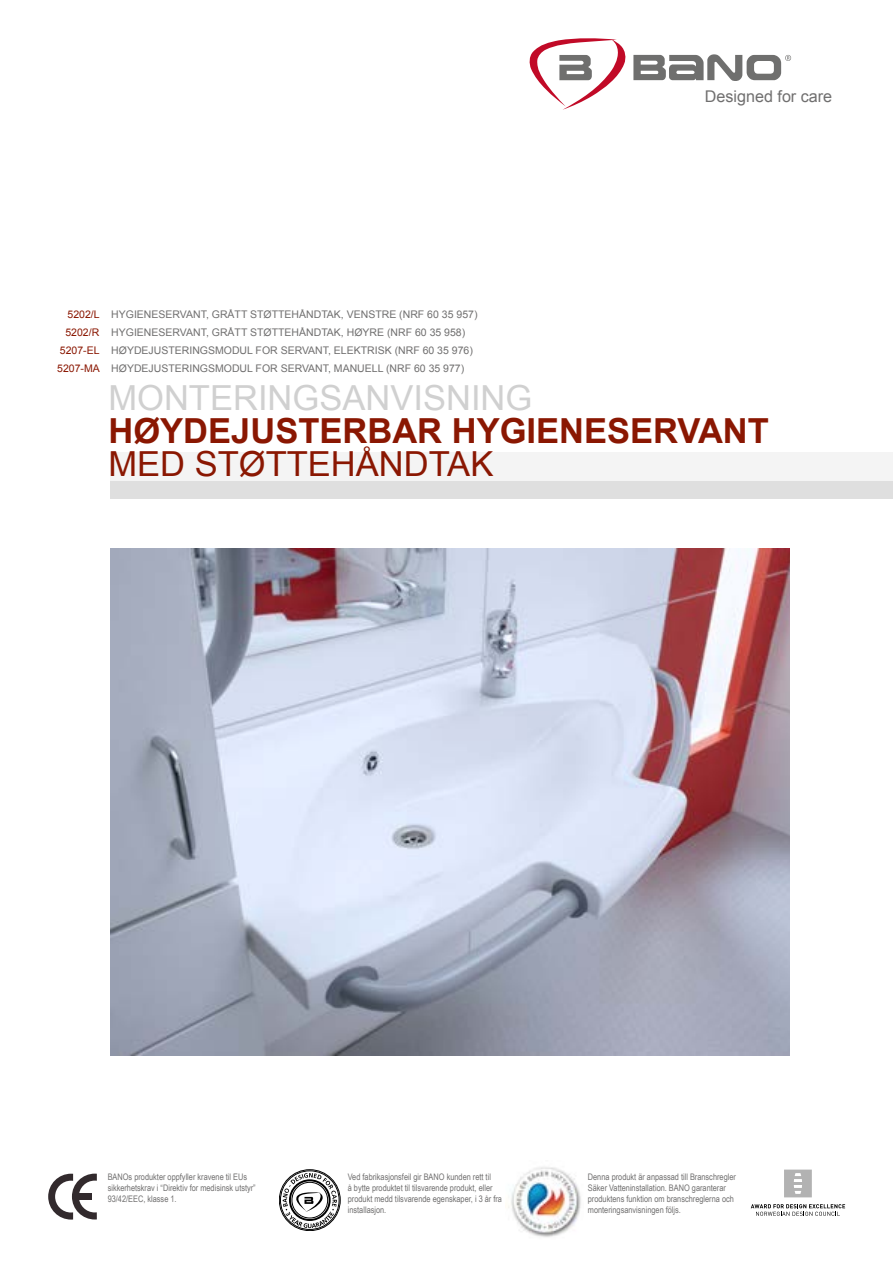
<style>
.page{position:relative;width:893px;height:1263px;background:#fff}
.page>*{position:absolute;margin:0;border:0;box-sizing:border-box;transform-origin:0 0}
.t1{font:700 34.5px "Arial";color:#8a1702}
.t2{font:34.5px "Arial";color:#d0d0d0}
.t3{font:34.5px "Arial";color:#8a1702}
.t4{font:16.2px "Arial";color:#706f6f}
.t5{font:10.5px "Arial";color:#706f6f}
.t6{font:9px/10.8px "Arial Narrow";color:#706f6f}
.s1{color:#8a1702}
</style>
<div class="page">
<div style="left:111px;top:452px;width:782px;height:47px;background:#f4f4f4"></div>
<div style="left:111px;top:482px;width:782px;height:17px;background:#dfdfdf"></div>
<img style="left:111px;top:549px;width:679px;height:507px">
<svg style="left:530px;top:38px;width:96px;height:72px"></svg>
<svg style="left:633px;top:54px;width:158px;height:27px"></svg>
<div style="left:279px;top:1169px;width:61px;height:62px;border:1px solid #000;border-radius:50%"></div>
<div style="left:280px;top:1170px;width:59px;height:60px;border:1px solid #000;border-radius:50%"></div>
<svg style="left:283px;top:1173px;width:54px;height:55px"></svg>
<svg style="left:48px;top:1173px;width:49px;height:46px"></svg>
<svg style="left:784px;top:1169px;width:28px;height:28px"></svg>
<svg style="left:751px;top:1204px;width:94px;height:12px"></svg>
<img style="left:508px;top:1167px;width:73px;height:70px">
<h2 class="t4" style="left:705px;top:86px;width:129px">Designed for care</h2>
<p class="t5" style="left:68px;top:307px;width:411px"><span class="s1">5202/L</span> HYGIENESERVANT, GRÅTT STØTTEHÅNDTAK, VENSTRE (NRF 60 35 957)</p>
<p class="t5" style="left:65px;top:325px;width:401px"><span class="s1">5202/R</span> HYGIENESERVANT, GRÅTT STØTTEHÅNDTAK, HØYRE (NRF 60 35 958)</p>
<p class="t5" style="left:60px;top:343px;width:414px"><span class="s1">5207-EL</span> HØYDEJUSTERINGSMODUL FOR SERVANT, ELEKTRISK (NRF 60 35 976)</p>
<p class="t5" style="left:57px;top:361px;width:409px"><span class="s1">5207-MA</span> HØYDEJUSTERINGSMODUL FOR SERVANT, MANUELL (NRF 60 35 977)</p>
<h1 class="t2" style="left:108px;top:375px;width:425px">MONTERINGSANVISNING</h1>
<h1 class="t1" style="left:108px;top:408px;width:662px">HØYDEJUSTERBAR HYGIENESERVANT</h1>
<h1 class="t3" style="left:108px;top:441px;width:386px">MED STØTTEHÅNDTAK</h1>
<p class="t6" style="left:108px;top:1171px;width:150px">BANOs produkter oppfyller kravene til EUs sikkerhetskrav i “Direktiv for medisinsk utstyr”<br>93/42/EEC, klasse 1.</p>
<p class="t6" style="left:348px;top:1171px;width:156px">Ved fabrikasjonsfeil gir BANO kunden rett til<br>å bytte produktet til tilsvarende produkt, eller produkt medd tilsvarende egenskaper, i 3 år fra installasjon.</p>
<p class="t6" style="left:588px;top:1171px;width:150px">Denna produkt är anpassad till Branschregler Säker Vatteninstallation. BANO garanterar produktens funktion om branschreglerna och monteringsanvisningen följs.</p>
</div>
